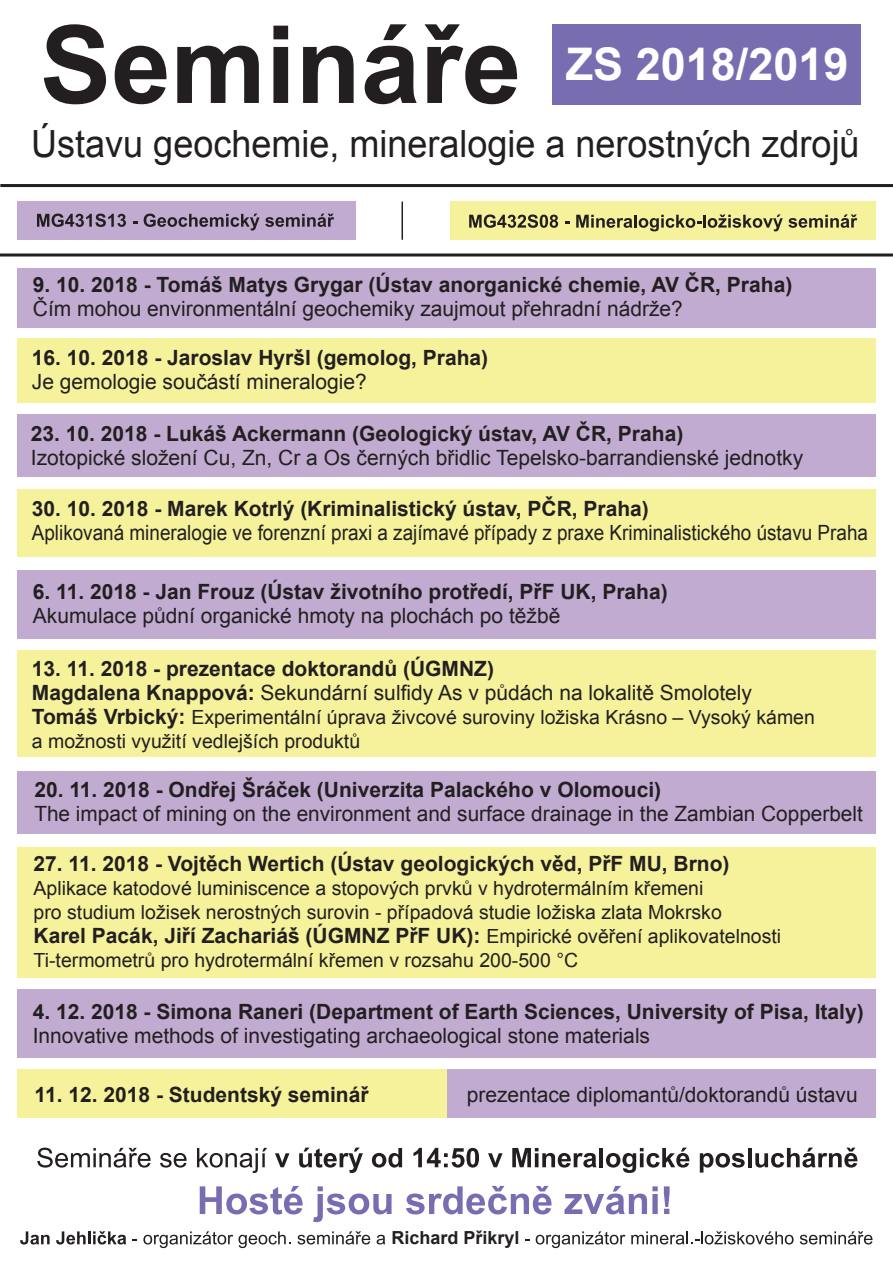
<style>
.page{position:relative;width:893px;height:1263px;background:#fff}
.page>*{position:absolute;margin:0;border:0;box-sizing:border-box;transform-origin:0 0}
.t1{font:700 108px "Arial";color:#231f20}
.t2{font:700 45px "Arial";color:#fff}
.t3{font:37.5px "Arial";color:#231f20;scale:.96 1}
.t4{font:700 21px/24px "Arial";color:#231f20}
.t5{font:21px "Arial";color:#231f20}
.t6{font:21px "Arial";color:#231f20;scale:.9 1}
.t7{font:19.5px/24px "Arial";color:#231f20}
.t8{font:700 18px "Arial";color:#231f20}
.s1{font-weight:400}
.s2{font-weight:700;font-size:21px}
.s3{font-weight:400;font-size:19.5px}
</style>
<div class="page">
<div style="left:17px;top:338px;width:859px;height:64px;background:#f5f29b"></div>
<div style="left:17px;top:268px;width:859px;height:60px;background:#c1abd1"></div>
<div style="left:450px;top:202px;width:426px;height:38px;background:#f5f29b"></div>
<div style="left:17px;top:202px;width:339px;height:38px;background:#c1abd1"></div>
<div style="left:552px;top:25px;width:308px;height:80px;background:#796db2"></div>
<hr style="left:0;top:184px;width:893px;height:3px;background:#231f20">
<svg style="left:37px;top:214px;width:89px;height:13px"></svg>
<svg style="left:144px;top:214px;width:190px;height:16px"></svg>
<svg style="left:469px;top:214px;width:89px;height:14px"></svg>
<svg style="left:576px;top:214px;width:281px;height:17px"></svg>
<svg style="left:37px;top:1147px;width:114px;height:20px"></svg>
<svg style="left:160px;top:1153px;width:27px;height:14px"></svg>
<svg style="left:197px;top:1148px;width:70px;height:25px"></svg>
<svg style="left:275px;top:1153px;width:14px;height:14px"></svg>
<svg style="left:299px;top:1147px;width:64px;height:26px"></svg>
<svg style="left:372px;top:1148px;width:30px;height:19px"></svg>
<svg style="left:413px;top:1148px;width:66px;height:19px"></svg>
<svg style="left:488px;top:1153px;width:15px;height:14px"></svg>
<svg style="left:512px;top:1148px;width:84px;height:19px"></svg>
<hr style="left:599px;top:1148px;width:4px;height:19px;background:#231f20">
<svg style="left:606px;top:1147px;width:83px;height:26px"></svg>
<svg style="left:700px;top:1153px;width:45px;height:19px"></svg>
<hr style="left:748px;top:1148px;width:4px;height:19px;background:#231f20">
<svg style="left:755px;top:1147px;width:102px;height:20px"></svg>
<svg style="left:200px;top:1186px;width:103px;height:28px"></svg>
<svg style="left:313px;top:1186px;width:79px;height:36px"></svg>
<svg style="left:406px;top:1186px;width:146px;height:28px"></svg>
<svg style="left:564px;top:1186px;width:94px;height:28px"></svg>
<svg style="left:664px;top:1186px;width:6px;height:28px"></svg>
<svg style="left:20px;top:1231px;width:30px;height:13px"></svg>
<svg style="left:56px;top:1231px;width:70px;height:13px"></svg>
<svg style="left:143px;top:1231px;width:147px;height:17px"></svg>
<svg style="left:297px;top:1231px;width:73px;height:13px"></svg>
<svg style="left:377px;top:1235px;width:8px;height:9px"></svg>
<svg style="left:536px;top:1231px;width:89px;height:17px"></svg>
<svg style="left:631px;top:1231px;width:162px;height:13px"></svg>
<svg style="left:800px;top:1231px;width:72px;height:13px"></svg>
<hr style="left:0;top:253px;width:893px;height:3px;background:#231f20">
<div style="left:17px;top:414px;width:859px;height:63px;background:#c1abd1"></div>
<div style="left:17px;top:489px;width:859px;height:67px;background:#f5f29b"></div>
<div style="left:17px;top:570px;width:859px;height:68px;background:#c1abd1"></div>
<div style="left:447px;top:1070px;width:429px;height:48px;background:#c1abd1"></div>
<div style="left:17px;top:651px;width:859px;height:106px;background:#f5f29b"></div>
<div style="left:17px;top:1070px;width:430px;height:48px;background:#f5f29b"></div>
<div style="left:17px;top:847px;width:859px;height:130px;background:#f5f29b"></div>
<div style="left:17px;top:771px;width:859px;height:62px;background:#c1abd1"></div>
<hr style="left:401px;top:202px;width:2px;height:38px;background:#231f20">
<div style="left:17px;top:989px;width:859px;height:68px;background:#c1abd1"></div>
<h1 class="t1" style="left:40px;top:-7px;width:483px">Semináře</h1>
<h2 class="t2" style="left:566px;top:34px;width:284px">ZS 2018/2019</h2>
<h3 class="t3" style="left:31px;top:120px;width:864px">Ústavu geochemie, mineralogie a nerostných zdrojů</h3>
<p class="t4" style="left:33px;top:273px;width:761px">9. 10. 2018 - Tomáš Matys Grygar (Ústav anorganické chemie, AV ČR, Praha)</p>
<p class="t5" style="left:33px;top:294px;width:652px">Čím mohou environmentální geochemiky zaujmout přehradní nádrže?</p>
<p class="t4" style="left:32px;top:346px;width:458px">16. 10. 2018 - Jaroslav Hyršl (gemolog, Praha)</p>
<p class="t5" style="left:32px;top:367px;width:336px">Je gemologie součástí mineralogie?</p>
<p class="t4" style="left:31px;top:422px;width:654px">23. 10. 2018 - Lukáš Ackermann (Geologický ústav, AV ČR, Praha)</p>
<p class="t5" style="left:31px;top:444px;width:774px">Izotopické složení Cu, Zn, Cr a Os černých břidlic Tepelsko-barrandienské jednotky</p>
<p class="t4" style="left:32px;top:497px;width:619px">30. 10. 2018 - Marek Kotrlý (Kriminalistický ústav, PČR, Praha)</p>
<p class="t6" style="left:32px;top:519px;width:931px">Aplikovaná mineralogie ve forenzní praxi a zajímavé případy z praxe Kriminalistického ústavu Praha</p>
<p class="t4" style="left:33px;top:580px;width:636px">6. 11. 2018 - Jan Frouz (Ústav životního protředí, PřF UK, Praha)</p>
<p class="t5" style="left:33px;top:601px;width:529px">Akumulace půdní organické hmoty na plochách po těžbě</p>
<p class="t4" style="left:32px;top:657px;width:722px">13. 11. 2018 - prezentace doktorandů (ÚGMNZ)<br>Magdalena Knappová: <span class="s1">Sekundární sulfidy As v půdách na lokalitě Smolotely</span></p>
<p class="t7" style="left:32px;top:705px;width:785px"><span class="s2">Tomáš Vrbický:</span> Experimentální úprava živcové suroviny ložiska Krásno – Vysoký kámen a možnosti využití vedlejších produktů</p>
<p class="t4" style="left:34px;top:778px;width:628px">20. 11. 2018 - Ondřej Šráček (Univerzita Palackého v Olomouci)</p>
<p class="t5" style="left:34px;top:799px;width:830px">The impact of mining on the environment and surface drainage in the Zambian Copperbelt</p>
<p class="t4" style="left:34px;top:852px;width:697px">27. 11. 2018 - Vojtěch Wertich (Ústav geologických věd, PřF MU, Brno)</p>
<p class="t7" style="left:34px;top:876px;width:690px">Aplikace katodové luminiscence a stopových prvků v hydrotermálním křemeni pro studium ložisek nerostných surovin - případová studie ložiska zlata Mokrsko</p>
<p class="t4" style="left:34px;top:924px;width:749px">Karel Pacák, Jiří Zachariáš (ÚGMNZ PřF UK): <span class="s3">Empirické ověření aplikovatelnosti</span></p>
<p class="t7" style="left:34px;top:948px;width:546px">Ti-termometrů pro hydrotermální křemen v rozsahu 200-500 °C</p>
<p class="t4" style="left:33px;top:1000px;width:832px">4. 12. 2018 - Simona Raneri (Department of Earth Sciences, University of Pisa, Italy)</p>
<p class="t5" style="left:33px;top:1022px;width:619px">Innovative methods of investigating archaeological stone materials</p>
<p class="t4" style="left:35px;top:1083px;width:335px">11. 12. 2018 - Studentský seminář</p>
<p class="t5" style="left:467px;top:1080px;width:393px">prezentace diplomantů/doktorandů ústavu</p>
<p class="t8" style="left:391px;top:1226px;width:130px">Richard Přikryl</p>
</div>
